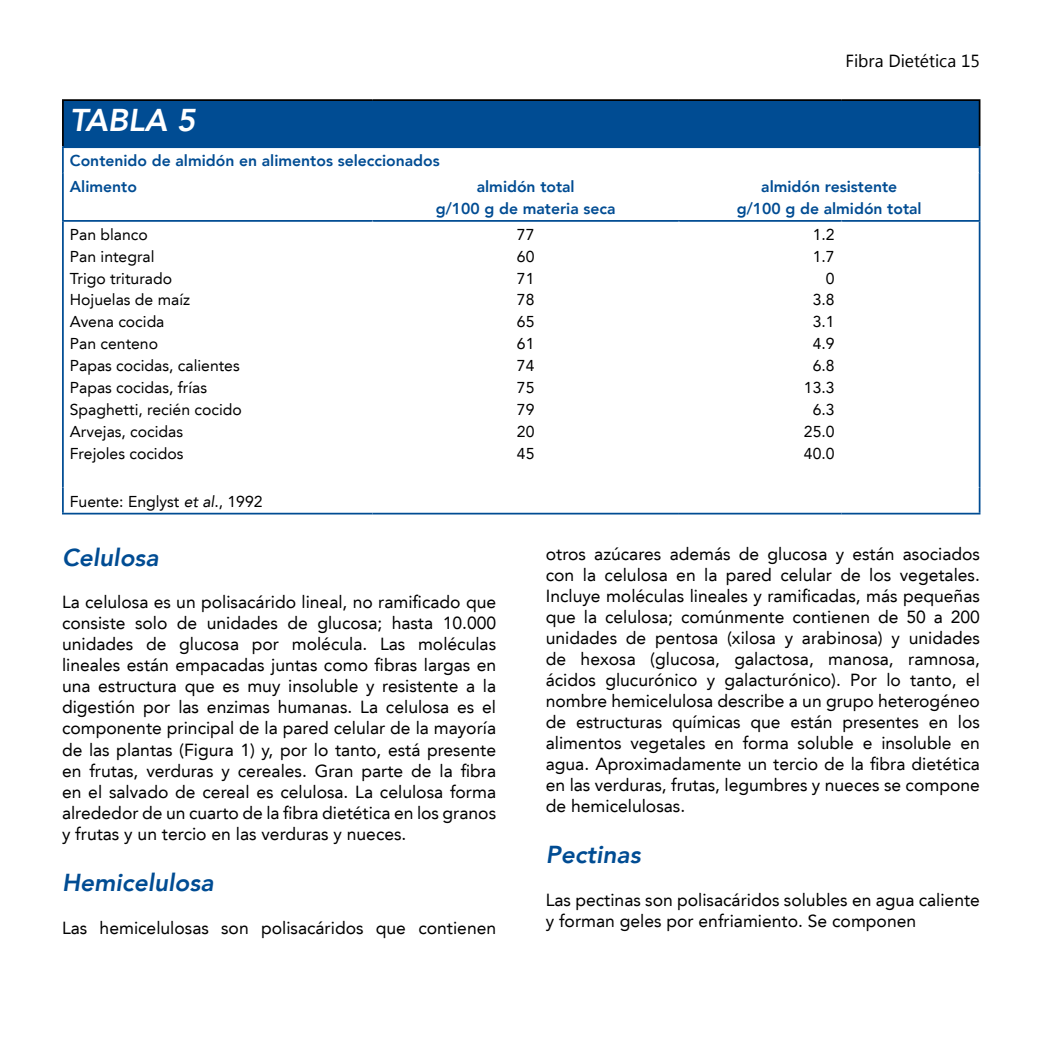
<style>
.page{position:relative;width:1042px;height:1042px;background:#fff}
.page>*{position:absolute;margin:0;border:0;box-sizing:border-box;transform-origin:0 0}
.t1{font:italic 800 31.5px "Avenir 85";color:#fff}
.t2{font:italic 800 24.5px "Avenir 85";color:#004c93}
.t3{font:17.5px/21px "Avenir LT";color:#000;text-align:justify}
.t4{font:17.5px "Segoe UI";color:#000}
.t5{font:15.75px/21.9px "Avenir LT";color:#000}
.t6{font:800 15.75px/21.9px "Avenir LT";color:#004c93;text-align:center}
.s1{font-style:italic}
</style>
<div class="page">
<div style="left:63px;top:100px;width:916px;height:47px;background:#004c93"></div>
<hr style="left:62px;top:99px;width:310px;height:2px;background:#000">
<hr style="left:62px;top:101px;width:2px;height:45px;background:#000">
<hr style="left:372px;top:99px;width:307px;height:2px;background:#000">
<hr style="left:679px;top:99px;width:162px;height:2px;background:#000">
<hr style="left:841px;top:99px;width:139px;height:2px;background:#000">
<hr style="left:978px;top:101px;width:2px;height:45px;background:#000">
<hr style="left:62px;top:146px;width:310px;height:2px;background:#004c93">
<hr style="left:62px;top:148px;width:2px;height:25px;background:#004c93">
<hr style="left:372px;top:146px;width:307px;height:2px;background:#004c93">
<hr style="left:679px;top:146px;width:162px;height:2px;background:#004c93">
<hr style="left:841px;top:146px;width:139px;height:2px;background:#004c93">
<hr style="left:978px;top:148px;width:2px;height:25px;background:#004c93">
<hr style="left:62px;top:173px;width:2px;height:47px;background:#004c93">
<hr style="left:978px;top:173px;width:2px;height:47px;background:#004c93">
<hr style="left:62px;top:220px;width:310px;height:2px;background:#004c93">
<hr style="left:62px;top:222px;width:2px;height:266px;background:#004c93">
<hr style="left:372px;top:220px;width:307px;height:2px;background:#004c93">
<hr style="left:679px;top:220px;width:162px;height:2px;background:#004c93">
<hr style="left:841px;top:220px;width:139px;height:2px;background:#004c93">
<hr style="left:978px;top:222px;width:2px;height:266px;background:#004c93">
<hr style="left:62px;top:488px;width:2px;height:25px;background:#004c93">
<hr style="left:978px;top:488px;width:2px;height:25px;background:#004c93">
<hr style="left:62px;top:513px;width:310px;height:1px;background:#004c93">
<hr style="left:372px;top:513px;width:307px;height:1px;background:#004c93">
<hr style="left:679px;top:513px;width:162px;height:1px;background:#004c93">
<hr style="left:841px;top:513px;width:139px;height:1px;background:#004c93">
<p class="t4" style="left:845px;top:49px;width:125px">Fibra Dietética 15</p>
<h1 class="t1" style="left:70px;top:101px;width:127px">TABLA 5</h1>
<p class="t6" style="left:70px;top:148px;width:371px;line-height:25.9px;text-align:left">Contenido de almidón en alimentos seleccionados<br>Alimento</p>
<p class="t6" style="left:436px;top:176px;width:181px">almidón total<br>g/100 g de materia seca</p>
<p class="t6" style="left:737px;top:176px;width:186px">almidón resistente<br>g/100 g de almidón total</p>
<p class="t5" style="left:70px;top:223px;width:173px">Pan blanco<br>Pan integral<br>Trigo triturado<br>Hojuelas de maíz<br>Avena cocida<br>Pan centeno<br>Papas cocidas, calientes<br>Papas cocidas, frías<br>Spaghetti, recién cocido<br>Arvejas, cocidas<br>Frejoles cocidos</p>
<p class="t5" style="left:517px;top:223px;width:19px;text-align:justify">77<br>60<br>71<br>78<br>65<br>61<br>74<br>75<br>79<br>20<br>45</p>
<p class="t5" style="left:804px;top:223px;width:32px;text-align:right">1.2<br>1.7<br>0<br>3.8<br>3.1<br>4.9<br>6.8<br>13.3<br>6.3<br>25.0<br>40.0</p>
<p class="t5" style="left:70px;top:490px;width:194px">Fuente: Englyst <span class="s1">et al</span>., 1992</p>
<h2 class="t2" style="left:62px;top:542px;width:98px">Celulosa</h2>
<p class="t3" style="left:62px;top:592px;width:436px">La celulosa es un polisacárido lineal, no ramificado que consiste solo de unidades de glucosa; hasta 10.000 unidades de glucosa por molécula. Las moléculas lineales están empacadas juntas como fibras largas en una estructura que es muy insoluble y resistente a la digestión por las enzimas humanas. La celulosa es el componente principal de la pared celular de la mayoría de las plantas (Figura 1) y, por lo tanto, está presente en frutas, verduras y cereales. Gran parte de la fibra en el salvado de cereal es celulosa. La celulosa forma alrededor de un cuarto de la fibra dietética en los granos y frutas y un tercio en las verduras y nueces.</p>
<h2 class="t2" style="left:62px;top:868px;width:153px">Hemicelulosa</h2>
<p class="t3" style="left:62px;top:917px;width:436px">Las hemicelulosas son polisacáridos que contienen</p>
<p class="t3" style="left:546px;top:544px;width:436px">otros azúcares además de glucosa y están asociados con la celulosa en la pared celular de los vegetales.<br>Incluye moléculas lineales y ramificadas, más pequeñas que la celulosa; comúnmente contienen de 50 a 200 unidades de pentosa (xilosa y arabinosa) y unidades de hexosa (glucosa, galactosa, manosa, ramnosa, ácidos glucurónico y galacturónico). Por lo tanto, el nombre hemicelulosa describe a un grupo heterogéneo de estructuras químicas que están presentes en los alimentos vegetales en forma soluble e insoluble en agua. Aproximadamente un tercio de la fibra dietética en las verduras, frutas, legumbres y nueces se compone de hemicelulosas.</p>
<h2 class="t2" style="left:546px;top:840px;width:96px">Pectinas</h2>
<p class="t3" style="left:546px;top:889px;width:436px">Las pectinas son polisacáridos solubles en agua caliente y forman geles por enfriamiento. Se componen</p>
</div>
